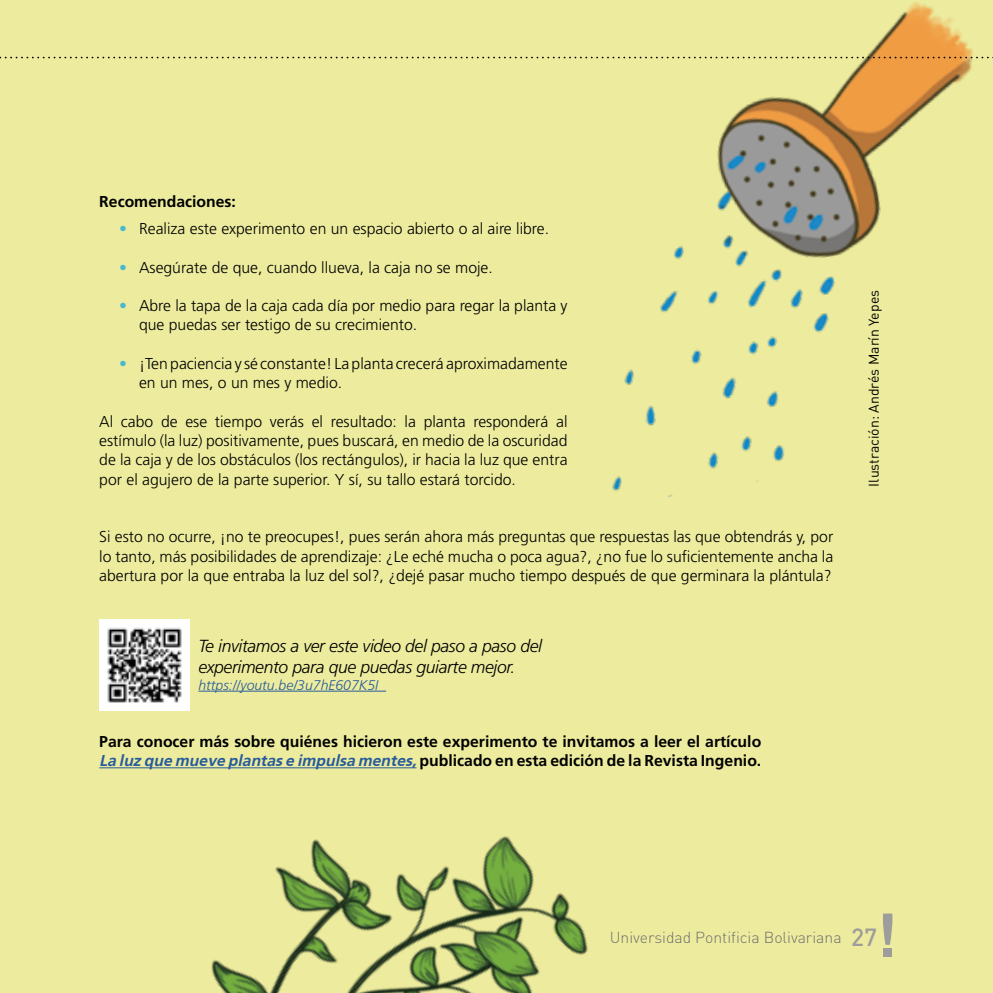
<style>
.page{position:relative;width:993px;height:993px;background:#fff}
.page>*{position:absolute;margin:0;border:0;box-sizing:border-box;transform-origin:0 0}
.t1{font:italic 300 17.5px/21px "Frutiger LT Std";letter-spacing:-.02em;color:#000}
.t2{font:300 15.75px/19.2px "Frutiger LT Std";color:#000}
.t3{font:700 15.75px/19.2px "Frutiger LT Std";color:#000}
.t4{font:300 15.75px "DIN Pro";color:#706f6f}
.t5{font:italic 300 14px "Frutiger LT Std";color:#275b9b}
.t6{font:14px "DIN Pro";color:#000}
.s1{color:#49b8d0}
.s2{font-family:"Frutiger FC";font-style:italic;color:#275b9b}
.s3{font-weight:500;font-size:24.5px;color:#9d9d9c}
</style>
<div class="page">
<div style="left:0;top:0;width:992px;height:992px;background:#edec9e"></div>
<img style="left:504px;top:2px;width:485px;height:495px">
<img style="left:99px;top:619px;width:489px;height:373px">
<svg style="left:0;top:57px;width:993px;height:1px"></svg>
<div style="left:882px;top:948px;width:9px;height:8px;background:#9d9d9c"></div>
<svg style="left:883px;top:913px;width:9px;height:31px"></svg>
<p class="t3" style="left:99px;top:192px;width:138px">Recomendaciones:</p>
<p class="t2" style="left:119px;top:219px;width:431px"><span class="s1">•</span> Realiza este experimento en un espacio abierto o al aire libre.</p>
<p class="t2" style="left:119px;top:258px;width:375px"><span class="s1">•</span> Asegúrate de que, cuando llueva, la caja no se moje.</p>
<p class="t2" style="left:139px;top:296px;width:430px;text-indent:-20px"><span class="s1">•</span> Abre la tapa de la caja cada día por medio para regar la planta y que puedas ser testigo de su crecimiento.</p>
<p class="t2" style="left:139px;top:354px;width:430px;text-indent:-20px"><span class="s1">•</span> ¡Ten paciencia y sé constante! La planta crecerá aproximadamente en un mes, o un mes y medio.</p>
<p class="t2" style="left:99px;top:412px;width:469px;text-align:justify">Al cabo de ese tiempo verás el resultado: la planta responderá al estímulo (la luz) positivamente, pues buscará, en medio de la oscuridad de la caja y de los obstáculos (los rectángulos), ir hacia la luz que entra por el agujero de la parte superior. Y sí, su tallo estará torcido.</p>
<p class="t2" style="left:99px;top:527px;width:735px;text-align:justify">Si esto no ocurre, ¡no te preocupes!, pues serán ahora más preguntas que respuestas las que obtendrás y, por lo tanto, más posibilidades de aprendizaje: ¿Le eché mucha o poca agua?, ¿no fue lo suficientemente ancha la abertura por la que entraba la luz del sol?, ¿dejé pasar mucho tiempo después de que germinara la plántula?</p>
<p class="t1" style="left:198px;top:635px;width:345px">Te invitamos a ver este video del paso a paso del experimento para que puedas guiarte mejor.</p>
<p class="t5" style="left:198px;top:676px;width:181px">https://youtu.be/3u7hE607K5I</p>
<p class="t3" style="left:99px;top:731px;width:663px">Para conocer más sobre quiénes hicieron este experimento te invitamos a leer el artículo<br><span class="s2">La luz que mueve plantas e impulsa mentes,</span> publicado en esta edición de la Revista Ingenio.</p>
<p class="t6" style="left:863px;top:486px;width:198px;rotate:-90deg">Ilustración: Andrés Marín Yepes</p>
<p class="t4" style="left:609px;top:924px;width:269px">Universidad Pontificia Bolivariana <span class="s3">27</span></p>
</div>
